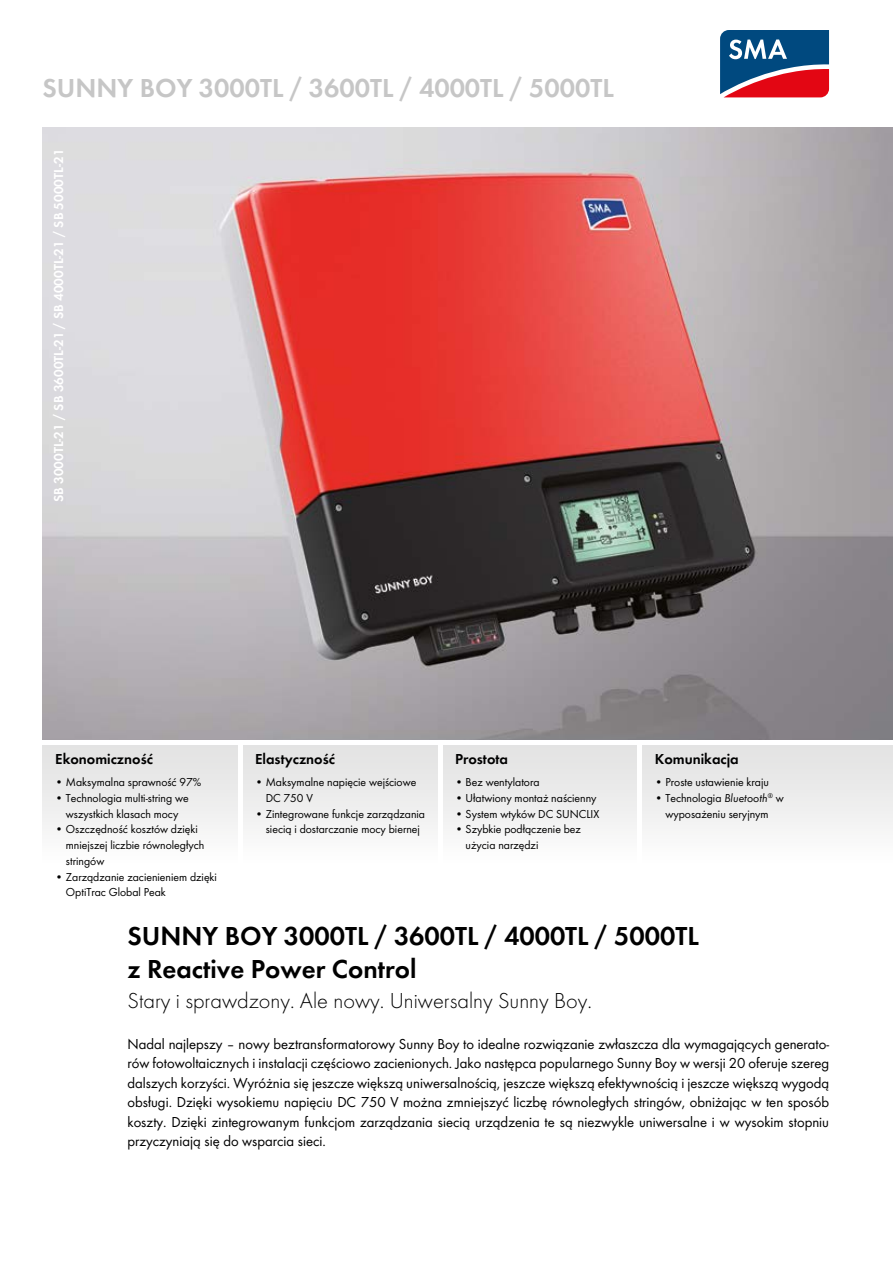
<style>
.page{position:relative;width:893px;height:1263px;background:#fff}
.page>*{position:absolute;margin:0;border:0;box-sizing:border-box;transform-origin:0 0}
.t1{font:600 27px/33px "SMA Futura Global";color:#000}
.t2{font:600 27px "SMA Futura Global";color:#c6c6c6}
.t3{font:22.5px "SMA Futura Global Light";color:#000}
.t4{font:15px/19.5px "SMA Futura Global";color:#000;text-align:justify}
.t5{font:600 15px "SMA Futura Global";color:#000}
.t6{font:600 13.5px "SMA Futura Global";color:#fff}
.t7{font:12px/15.8px "SMA Futura Global";color:#000}
.s1{font-style:italic}
</style>
<div class="page">
<img style="left:43px;top:128px;width:850px;height:612px">
<div style="left:43px;top:744px;width:850px;height:119px;background:linear-gradient(to bottom,#e1e1e1,#fdfdfd)"></div>
<hr style="left:238px;top:744px;width:4px;height:128px;background:#fff">
<hr style="left:438px;top:744px;width:4px;height:128px;background:#fff">
<svg style="left:720px;top:30px;width:110px;height:68px;background:#655376"></svg>
<hr style="left:638px;top:744px;width:4px;height:128px;background:#fff">
<h1 class="t2" style="left:43px;top:72px;width:573px">Sunny Boy 3000TL / 3600TL / 4000TL / 5000TL</h1>
<p class="t6" style="left:51px;top:502px;width:355px;rotate:-90deg">SB 3000TL-21 / SB 3600TL-21 / SB 4000TL-21 / SB 5000TL-21</p>
<p class="t5" style="left:55px;top:750px;width:99px">Ekonomiczność</p>
<p class="t7" style="left:55px;top:774px;width:147px">• Maksymalna sprawność 97%</p>
<p class="t7" style="left:55px;top:790px;width:135px;text-align:center">• Technologia multi-string we wszystkich klasach mocy</p>
<p class="t7" style="left:66px;top:821px;width:140px;text-indent:-11px">• Oszczędność kosztów dzięki mniejszej liczbie równoległych stringów</p>
<p class="t7" style="left:66px;top:868px;width:153px;text-indent:-11px">• Zarządzanie zacienieniem dzięki<br>OptiTrac Global Peak</p>
<p class="t5" style="left:255px;top:750px;width:81px">Elastyczność</p>
<p class="t7" style="left:266px;top:774px;width:152px;text-indent:-11px">• Maksymalne napięcie wejściowe<br>DC 750 V</p>
<p class="t7" style="left:255px;top:805px;width:171px;text-align:center">• Zintegrowane funkcje zarządzania siecią i dostarczanie mocy biernej</p>
<p class="t5" style="left:455px;top:750px;width:55px">Prostota</p>
<p class="t7" style="left:455px;top:774px;width:86px">• Bez wentylatora</p>
<p class="t7" style="left:455px;top:790px;width:143px">• Ułatwiony montaż naścienny</p>
<p class="t7" style="left:455px;top:805px;width:146px">• System wtyków DC SUNCLIX</p>
<p class="t7" style="left:466px;top:821px;width:117px;text-indent:-11px">• Szybkie podłączenie bez użycia narzędzi</p>
<p class="t5" style="left:655px;top:750px;width:85px">Komunikacja</p>
<p class="t7" style="left:655px;top:774px;width:116px">• Proste ustawienie kraju</p>
<p class="t7" style="left:655px;top:790px;width:130px;text-align:center">• Technologia <span class="s1">Bluetooth</span><sup>®</sup> w wyposażeniu seryjnym</p>
<h1 class="t1" style="left:128px;top:919px;width:573px">Sunny Boy 3000TL / 3600TL / 4000TL / 5000TL z Reactive Power Control</h1>
<h2 class="t3" style="left:128px;top:987px;width:466px">Stary i sprawdzony. Ale nowy. Uniwersalny Sunny Boy.</h2>
<p class="t4" style="left:127px;top:1034px;width:703px">Nadal najlepszy – nowy beztransformatorowy Sunny Boy to idealne rozwiązanie zwłaszcza dla wymagających generato&shy;rów fotowoltaicznych i instalacji częściowo zacienionych. Jako następca popularnego Sunny Boy w wersji 20 oferuje szereg dalszych korzyści. Wyróżnia się jeszcze większą uniwersalnością, jeszcze większą efektywnością i jeszcze większą -wygodą obsługi. Dzięki wysokiemu napięciu DC 750 V można zmniejszyć liczbę równoległych stringów, obniżając w ten sposób koszty. Dzięki zintegrowanym funkcjom zarządzania siecią urządzenia te są niezwykle uniwersalne i w wysokim stopniu przyczyniają się do wsparcia sieci.</p>
</div>
